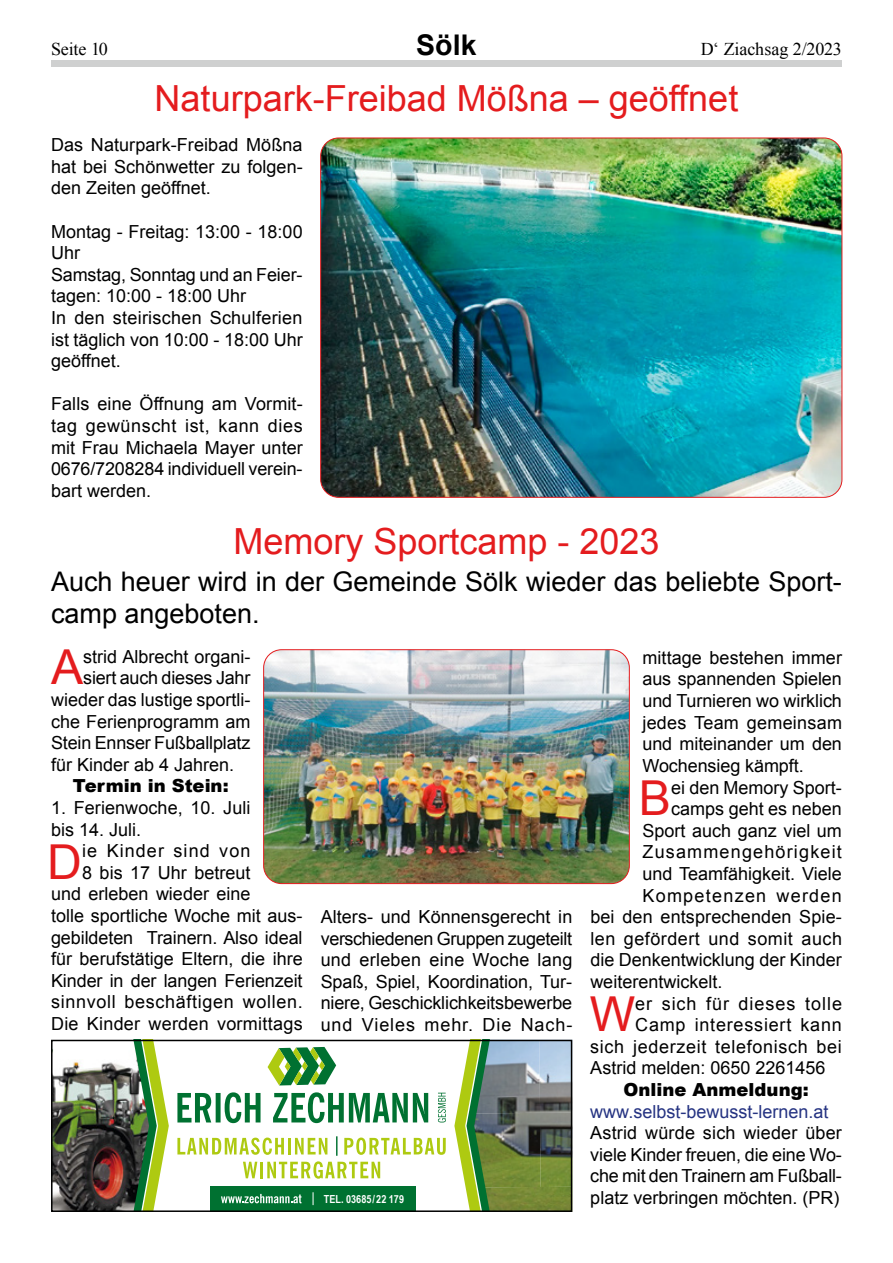
<style>
.page{position:relative;width:893px;height:1263px;background:#fff}
.page>*{position:absolute;margin:0;border:0;box-sizing:border-box;transform-origin:0 0}
.t1{font:48.15px "Arial";color:#e41c1e}
.t2{font:36px "Arial";color:#e41c1e}
.t3{font:700 28.5px "Arial";color:#000}
.t4{font:27px/32.4px "Arial";color:#000}
.t5{font:18px/21.6px "Arial";color:#000;text-align:justify}
.t6{font:18px "Arial";letter-spacing:.035em;color:#000}
.t7{font:900 18px "Arial";color:#000}
.t8{font:18px "Arial";color:#253382}
.t9{font:18px "Arial";letter-spacing:.03em;color:#000}
.t10{font:18px "Times New Roman";letter-spacing:-.01em;color:#000}
.t11{font:18px "Arial";letter-spacing:.055em;color:#000}
.t12{font:18px "Arial";letter-spacing:.045em;color:#000}
.t13{font:18px "Arial";letter-spacing:.065em;color:#000}
.t14{font:18px "Arial";letter-spacing:.07em;color:#000}
.t15{font:18px "Arial";letter-spacing:.06em;color:#000}
.t16{font:700 11.1px "Arial Narrow";color:#fff}
</style>
<div class="page">
<div style="left:51px;top:61px;width:791px;height:6px;background:#cfd0d0"></div>
<img style="left:264px;top:651px;width:365px;height:232px">
<div style="left:263px;top:649px;width:367px;height:235px;border:1px solid #e41c1e;border-radius:18px"></div>
<img style="left:321px;top:138px;width:521px;height:359px">
<img style="left:491px;top:1043px;width:78px;height:69px">
<img style="left:491px;top:1112px;width:78px;height:74px">
<img style="left:491px;top:1186px;width:78px;height:23px">
<img style="left:54px;top:1061px;width:78px;height:148px">
<svg style="left:132px;top:1043px;width:359px;height:166px"></svg>
<div style="left:51px;top:1040px;width:521px;height:172px;border:2px solid #000"></div>
<p class="t10" style="left:51px;top:37px;width:58px">Seite 10</p>
<h3 class="t3" style="left:416px;top:26px;width:62px">Sölk</h3>
<p class="t10" style="left:701px;top:37px;width:143px">D‘ Ziachsag 2/2023</p>
<h2 class="t2" style="left:155px;top:75px;width:585px">Naturpark-Freibad Mößna – geöffnet</h2>
<p class="t5" style="left:51px;top:134px;width:253px">Das Naturpark-Freibad Mößna hat bei Schönwetter zu folgen&shy;den Zeiten geöffnet.</p>
<p class="t5" style="left:51px;top:221px;width:253px;text-align:left">Montag - Freitag: 13:00 - 18:00<br>Uhr<br>Samstag, Sonntag und an Feier&shy;tagen: 10:00 - 18:00 Uhr<br>In den steirischen Schulferien ist täglich von 10:00 - 18:00 Uhr geöffnet.</p>
<p class="t5" style="left:51px;top:393px;width:253px">Falls eine Öffnung am Vormit&shy;tag gewünscht ist, kann dies mit Frau Michaela Mayer unter 0676/7208284 individuell verein&shy;bart werden.</p>
<h2 class="t2" style="left:233px;top:517px;width:428px">Memory Sportcamp - 2023</h2>
<h3 class="t4" style="left:51px;top:565px;width:792px">Auch heuer wird in der Gemeinde Sölk wieder das beliebte Sport&shy;camp angeboten.</h3>
<h1 class="t1" style="left:51px;top:636px;width:34px">A</h1>
<p class="t5" style="left:83px;top:646px;width:169px">strid Albrecht organi-</p>
<p class="t5" style="left:642px;top:647px;width:201px">mittage bestehen immer aus spannenden Spielen und Turnieren wo wirklich jedes Team gemeinsam und miteinander um den Wochensieg kämpft.</p>
<h1 class="t1" style="left:639px;top:767px;width:34px">B</h1>
<p class="t5" style="left:671px;top:776px;width:172px">ei den Memory Sport-</p>
<p class="t5" style="left:83px;top:667px;width:169px">siert auch dieses Jahr</p>
<p class="t5" style="left:51px;top:689px;width:201px">wieder das lustige sportli-</p>
<p class="t5" style="left:51px;top:711px;width:201px">che Ferienprogramm am</p>
<p class="t5" style="left:51px;top:732px;width:201px">Stein Ennser Fußballplatz</p>
<p class="t5" style="left:51px;top:754px;width:185px">für Kinder ab 4 Jahren.</p>
<p class="t7" style="left:73px;top:773px;width:157px">Termin in Stein:</p>
<p class="t5" style="left:51px;top:797px;width:201px">1. Ferienwoche, 10. Juli bis 14. Juli.</p>
<h1 class="t1" style="left:47px;top:830px;width:36px">D</h1>
<p class="t15" style="left:82px;top:839px;width:170px">ie Kinder sind von</p>
<p class="t5" style="left:671px;top:798px;width:172px">camps geht es neben</p>
<p class="t5" style="left:642px;top:820px;width:201px">Sport auch ganz viel um</p>
<p class="t13" style="left:642px;top:840px;width:201px">Zusammengehörigkeit</p>
<p class="t5" style="left:642px;top:863px;width:201px">und Teamfähigkeit. Viele</p>
<p class="t14" style="left:642px;top:883px;width:201px">Kompetenzen werden</p>
<p class="t5" style="left:590px;top:906px;width:253px">bei den entsprechenden Spie-</p>
<p class="t9" style="left:590px;top:926px;width:253px">len gefördert und somit auch</p>
<p class="t5" style="left:590px;top:949px;width:253px">die Denkentwicklung der Kinder</p>
<p class="t5" style="left:590px;top:971px;width:134px">weiterentwickelt.</p>
<h1 class="t1" style="left:590px;top:983px;width:47px">W</h1>
<p class="t11" style="left:635px;top:991px;width:208px">er sich für dieses tolle</p>
<p class="t5" style="left:82px;top:862px;width:170px">8 bis 17 Uhr betreut</p>
<p class="t5" style="left:51px;top:883px;width:201px">und erleben wieder eine</p>
<p class="t5" style="left:51px;top:905px;width:253px">tolle sportliche Woche mit aus-</p>
<p class="t5" style="left:51px;top:927px;width:253px">gebildeten Trainern. Also ideal</p>
<p class="t5" style="left:51px;top:948px;width:253px">für berufstätige Eltern, die ihre</p>
<p class="t5" style="left:51px;top:970px;width:253px">Kinder in der langen Ferienzeit</p>
<p class="t6" style="left:51px;top:990px;width:253px">sinnvoll beschäftigen wollen.</p>
<p class="t5" style="left:51px;top:1013px;width:253px">Die Kinder werden vormittags</p>
<p class="t5" style="left:321px;top:906px;width:253px">Alters- und Könnensgerecht in verschiedenen Gruppen zugeteilt und erleben eine Woche lang Spaß, Spiel, Koordination, Tur&shy;niere, Geschicklichkeitsbewerbe und Vieles mehr. Die Nach-</p>
<p class="t12" style="left:635px;top:1013px;width:208px">Camp interessiert kann</p>
<p class="t6" style="left:590px;top:1034px;width:253px">sich jederzeit telefonisch bei</p>
<p class="t5" style="left:590px;top:1057px;width:237px">Astrid melden: 0650 2261456</p>
<p class="t7" style="left:624px;top:1076px;width:187px">Online Anmeldung:</p>
<p class="t8" style="left:590px;top:1099px;width:240px">www.selbst-bewusst-lernen.at</p>
<p class="t5" style="left:590px;top:1122px;width:253px">Astrid würde sich wieder über viele Kinder freuen, die eine Wo&shy;che mit den Trainern am Fußball&shy;platz verbringen möchten. (PR)</p>
<p class="t16" style="left:324px;top:1191px;width:82px">TEL. 03685/22 179</p>
</div>
